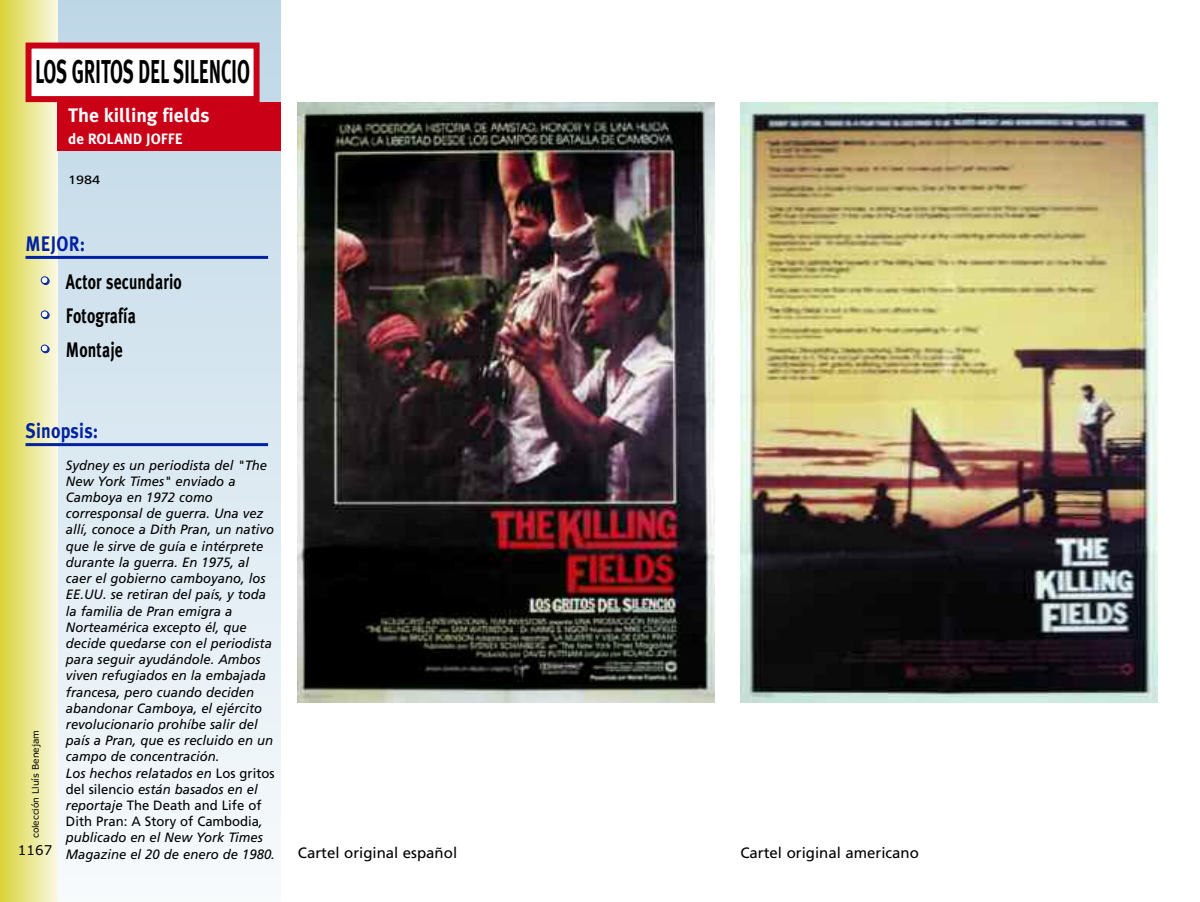
<style>
.page{position:relative;width:1200px;height:902px;background:#fff}
.page>*{position:absolute;margin:0;border:0;box-sizing:border-box;transform-origin:0 0}
.t1{font:700 33px "Meta Plus";letter-spacing:-.01em;color:#000;scale:.58 1}
.t2{font:700 21px/34.2px "Meta Plus";letter-spacing:.01em;color:#000;scale:.75 1}
.t3{font:700 21px "Meta Plus";letter-spacing:.01em;color:#0022a3;scale:.85 1}
.t4{font:700 19.5px "Meta Plus";color:#fff}
.t5{font:800 18px/34.2px "Futura";color:#fff;text-align:justify}
.t6{font:15px "Frutiger";color:#000}
.t7{font:700 15px "Meta Plus";color:#fff}
.t8{font:italic 13.5px/16.2px "Frutiger";color:#000}
.t9{font:13.5px "Verdana";color:#000}
.t10{font:12px "Frutiger";color:#000;scale:1.2 1}
.t11{font:9px "Verdana";color:#000}
.s1{font-style:normal}
</style>
<div class="page">
<div style="left:0;top:0;width:281px;height:901px;background:linear-gradient(to bottom,#bdd5e6,#f8fbfd)"></div>
<div style="left:0;top:0;width:57px;height:901px;background:linear-gradient(to right,#dad437,#f9f8e0)"></div>
<div style="left:32px;top:49px;width:221px;height:47px;background:#fff"></div>
<div style="left:26px;top:43px;width:233px;height:59px;border:6px solid #ca0016"></div>
<div style="left:57px;top:102px;width:224px;height:49px;background:#ca0016"></div>
<hr style="left:26px;top:256px;width:242px;height:3px;background:#0022a3">
<img style="left:298px;top:102px;width:416px;height:600px">
<img style="left:740px;top:102px;width:417px;height:600px">
<hr style="left:26px;top:443px;width:242px;height:3px;background:#0022a3">
<h1 class="t1" style="left:35px;top:52px;width:371px">LOS GRITOS DEL SILENCIO</h1>
<h3 class="t4" style="left:68px;top:103px;width:143px">The killing fields</h3>
<p class="t7" style="left:68px;top:130px;width:116px">de ROLAND JOFFE</p>
<p class="t10" style="left:68px;top:175px;width:28px">1984</p>
<h2 class="t3" style="left:26px;top:231px;width:72px">MEJOR:</h2>
<h3 class="t5" style="left:37px;top:264px;width:16px">• • •</h3>
<h2 class="t2" style="left:66px;top:264px;width:156px">Actor secundario<br>Fotografía<br>Montaje</h2>
<h2 class="t3" style="left:26px;top:418px;width:87px">Sinopsis:</h2>
<p class="t8" style="left:66px;top:458px;width:210px">Sydney es un periodista del "The<br>New York Times" enviado a<br>Camboya en 1972 como corresponsal de guerra. Una vez allí, conoce a Dith Pran, un nativo que le sirve de guía e intérprete durante la guerra. En 1975, al caer el gobierno camboyano, los<br>EE.UU. se retiran del país, y toda la familia de Pran emigra a<br>Norteamérica excepto él, que decide quedarse con el periodista para seguir ayudándole. Ambos viven refugiados en la embajada francesa, pero cuando deciden abandonar Camboya, el ejército revolucionario prohíbe salir del país a Pran, que es recluido en un campo de concentración.<br>Los hechos relatados en <span class="s1">Los gritos del silencio</span> están basados en el reportaje <span class="s1">The Death and Life of<br>Dith Pran: A Story of Cambodia</span>, publicado en el New York Times<br>Magazine el 20 de enero de 1980.</p>
<p class="t11" style="left:30px;top:838px;width:110px;rotate:-90deg">colección Lluís Benejam</p>
<p class="t9" style="left:18px;top:841px;width:36px">1167</p>
<p class="t6" style="left:298px;top:846px;width:161px">Cartel original español</p>
<p class="t6" style="left:740px;top:846px;width:180px">Cartel original americano</p>
</div>
